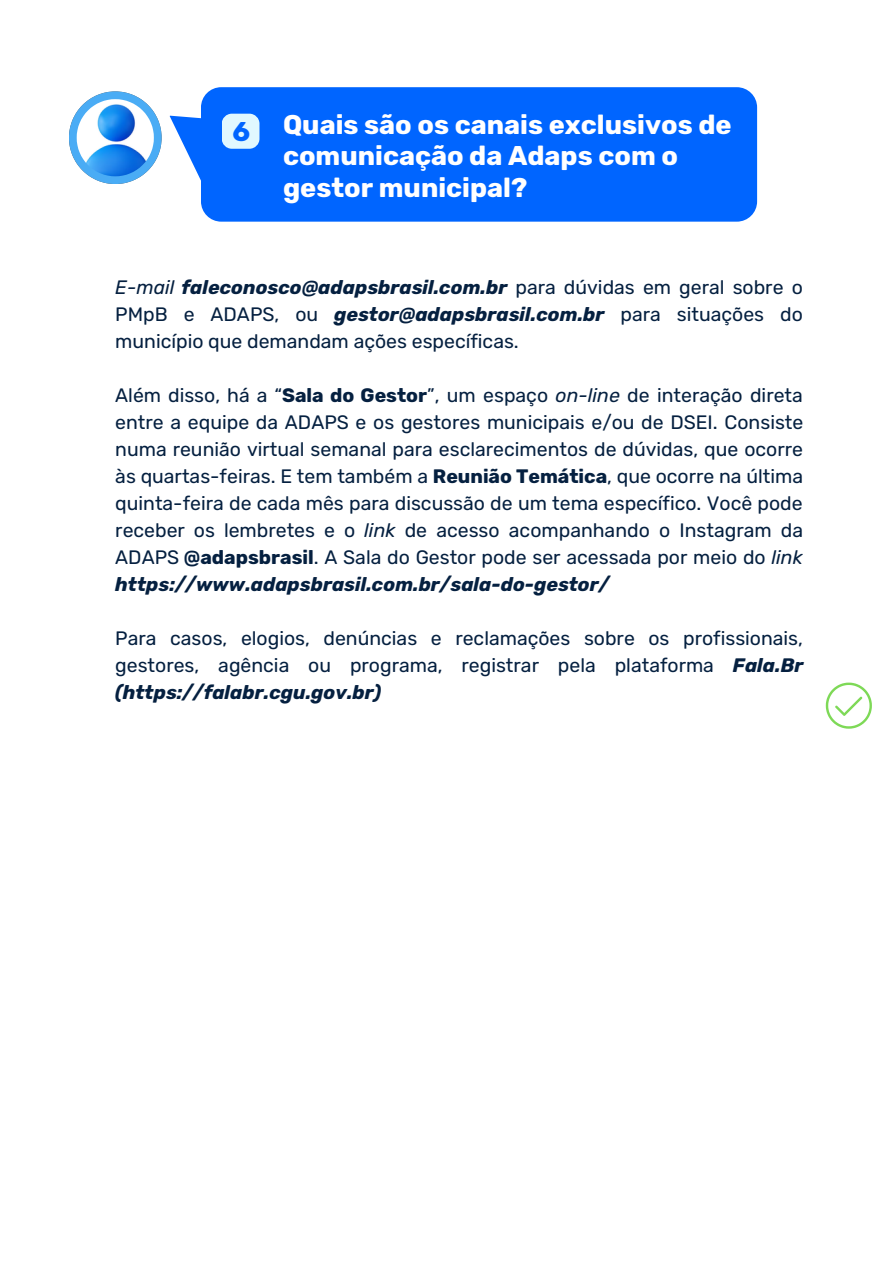
<style>
.page{position:relative;width:893px;height:1264px;background:#fff}
.page>*{position:absolute;margin:0;border:0;box-sizing:border-box;transform-origin:0 0}
.t1{font:700 27px/31.5px "Rubik";color:#fff}
.t2{font:700 27px "Rubik";color:#0065ff}
.t3{font:19.35px/27px "Rubik";color:#052040;text-align:justify}
.s1{font-style:italic}
.s2{font-weight:700;font-style:italic}
.s3{font-weight:700}
</style>
<div class="page">
<div style="left:201px;top:87px;width:556px;height:135px;background:#0065ff;border-radius:20px"></div>
<svg style="left:169px;top:116px;width:91px;height:92px"></svg>
<div style="left:222px;top:114px;width:37px;height:35px;background:#e0f8ff;border-radius:10px"></div>
<svg style="left:69px;top:91px;width:93px;height:93px"></svg>
<svg style="left:825px;top:682px;width:46px;height:46px"></svg>
<p class="t2" style="left:232px;top:115px;width:19px">6</p>
<p class="t1" style="left:283px;top:109px;width:450px">Quais são os canais exclusivos de comunicação da Adaps com o gestor municipal?</p>
<p class="t3" style="left:115px;top:274px;width:689px"><span class="s1">E-mail</span> <span class="s2">faleconosco@adapsbrasil.com.br</span> para dúvidas em geral sobre o PMpB e ADAPS, ou <span class="s2">gestor@adapsbrasil.com.br</span> para situações do município que demandam ações específicas.</p>
<p class="t3" style="left:115px;top:382px;width:689px">Além disso, há a “<span class="s3">Sala do Gestor</span>”, um espaço <span class="s1">on-line</span> de interação direta entre a equipe da ADAPS e os gestores municipais e/ou de DSEI. Consiste numa reunião virtual semanal para esclarecimentos de dúvidas, que ocorre às quartas-feiras. E tem também a <span class="s3">Reunião Temática</span>, que ocorre na última quinta-feira de cada mês para discussão de um tema específico. Você pode receber os lembretes e o <span class="s1">link</span> de acesso acompanhando o Instagram da ADAPS <span class="s3">@adapsbrasil</span>. A Sala do Gestor pode ser acessada por meio do <span class="s1">link </span><span class="s2">https://www.adapsbrasil.com.br/sala-do-gestor/</span></p>
<p class="t3" style="left:115px;top:625px;width:689px">Para casos, elogios, denúncias e reclamações sobre os profissionais, gestores, agência ou programa, registrar pela plataforma <span class="s2">Fala.Br (https://falabr.cgu.gov.br)</span></p>
</div>
